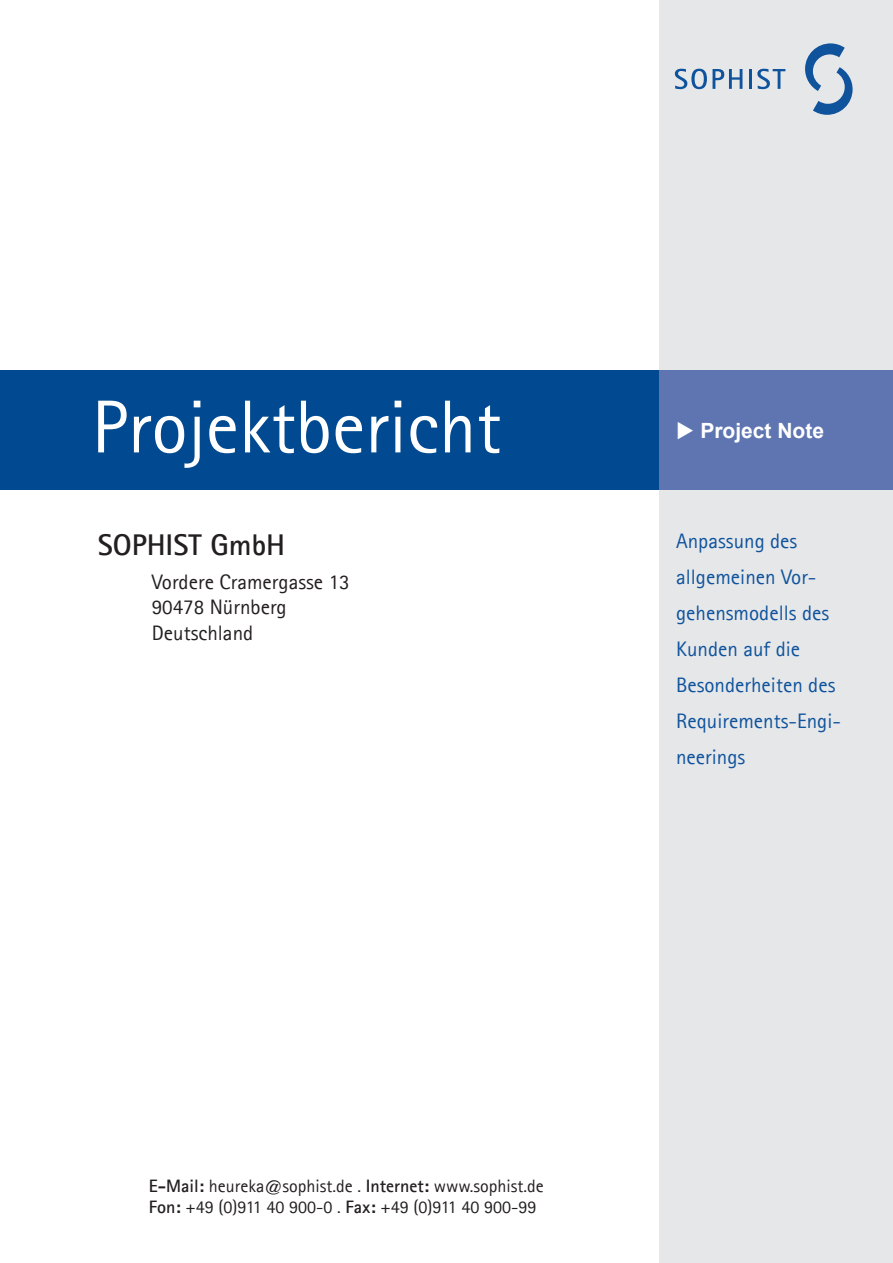
<style>
.page{position:relative;width:893px;height:1263px;background:#fff}
.page>*{position:absolute;margin:0;border:0;box-sizing:border-box;transform-origin:0 0}
.t1{font:75px "Agfa Rotis Sans Serif";color:#fff}
.t2{font:700 30px "Agfa Rotis Sans Serif";color:#231f20}
.Absatzformat_2{font:21px/36px "Agfa Rotis Sans Serif";color:#0f539c}
.t3{font:21px/25.5px "Agfa Rotis Sans Serif";color:#231f20}
.SOPHIST_Standard{font:700 21px "Arial";color:#fff}
.t4{font:18px "Agfa Rotis Sans Serif";color:#231f20}
.s1{font-weight:700}
</style>
<div class="page">
<div style="left:659px;top:0;width:234px;height:1263px;background:#e6e7e9"></div>
<div style="left:0;top:370px;width:893px;height:119px;background:#014990"></div>
<div style="left:659px;top:370px;width:234px;height:119px;background:#5e75b2"></div>
<svg style="left:675px;top:69px;width:67px;height:20px"></svg>
<hr style="left:749px;top:69px;width:3px;height:20px;background:#0f539c">
<svg style="left:757px;top:69px;width:28px;height:20px"></svg>
<svg style="left:805px;top:43px;width:48px;height:72px"></svg>
<p class="t1" style="left:92px;top:383px;width:411px">Projektbericht</p>
<p class="t2" style="left:98px;top:526px;width:189px">SOPHIST GmbH</p>
<p class="t3" style="left:152px;top:569px;width:199px">Vordere Cramergasse 13</p>
<p class="t3" style="left:152px;top:594px;width:136px">90478 Nürnberg<br>Deutschland</p>
<p class="SOPHIST_Standard" style="left:676px;top:416px;width:149px">◆ Project Note</p>
<p class="Absatzformat_2" style="left:676px;top:523px;width:123px">Anpassung des</p>
<p class="Absatzformat_2" style="left:676px;top:559px;width:166px">allgemeinen Vor&shy;gehensmodells des<br>Kunden auf die<br>Besonderheiten des<br>Requirements-Engi&shy;neerings</p>
<p class="t4" style="left:149px;top:1175px;width:396px"><span class="s1">E-Mail:</span> heureka@sophist.de . <span class="s1">Internet:</span> www.sophist.de</p>
<p class="t4" style="left:149px;top:1196px;width:389px"><span class="s1">Fon:</span> +49 (0)911 40 900-0 . <span class="s1">Fax:</span> +49 (0)911 40 900-99</p>
</div>
